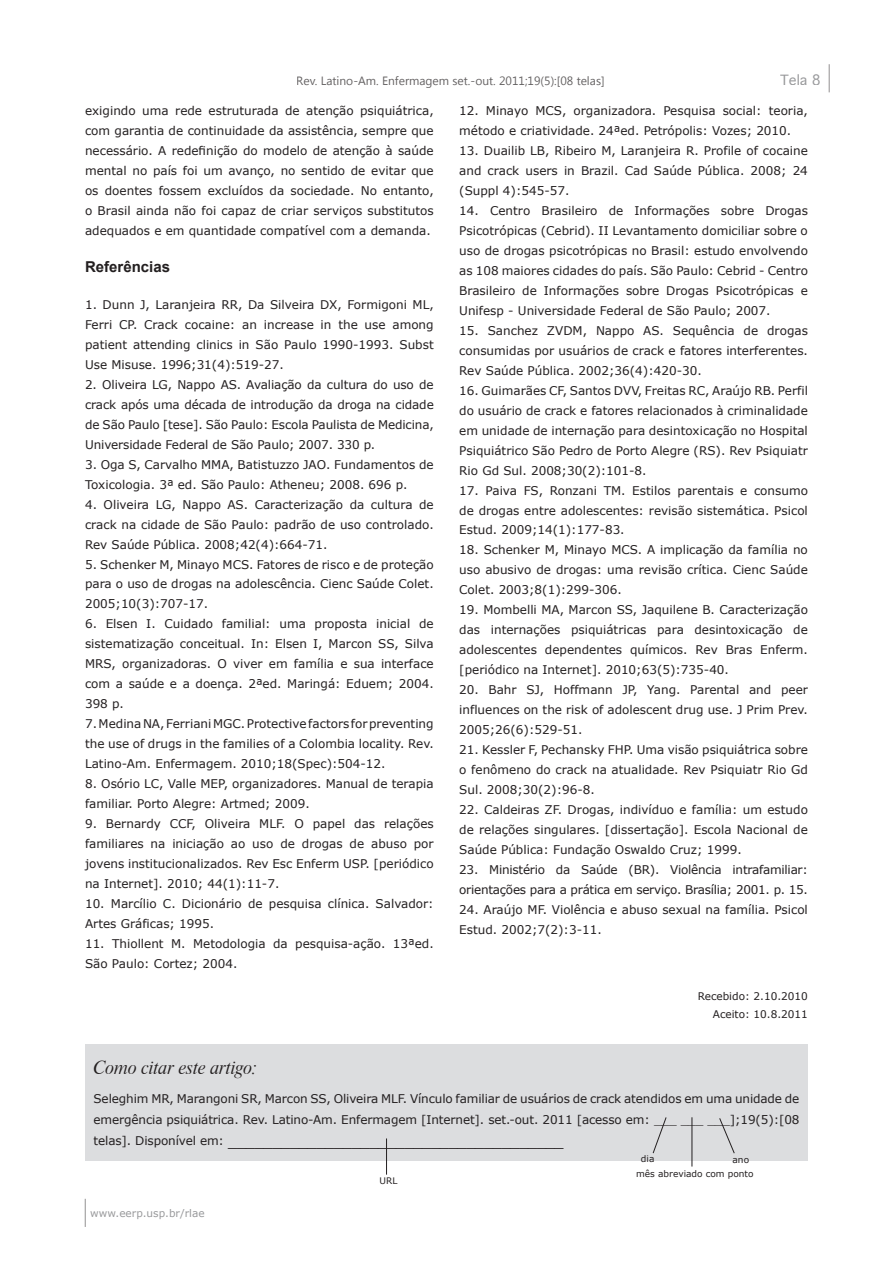
<style>
.page{position:relative;width:893px;height:1263px;background:#fff}
.page>*{position:absolute;margin:0;border:0;box-sizing:border-box;transform-origin:0 0}
.t1{font:18px "Times New Roman";color:#231f20}
.t2{font:18px "Dutch 801 BT Italic Headline";color:#231f20}
._13__Seção{font:700 15px "Arial";color:#231f20}
.t3{font:13.5px "Geneva";color:#6c6d70}
._18__Referências{font:12px/20px "Verdana";color:#231f20;text-align:justify}
._16__Texto{font:12px/20px "Verdana";letter-spacing:-.01em;color:#231f20}
._18__Referências-2{font:12px/20px "Verdana";letter-spacing:-.02em;color:#231f20}
.t4{font:12px "Segoe UI";color:#231f20}
._21__Recebido_Aceito{font:10.5px "Verdana";color:#231f20}
.t5{font:10.5px "Verdana";color:#6c6d70}
._18__Referências-3{font:9px "Verdana";color:#231f20}
.s1{font-family:"Verdana";font-size:12px}
</style>
<div class="page">
<svg style="left:85px;top:1199px;width:1px;height:28px"></svg>
<svg style="left:829px;top:64px;width:1px;height:28px"></svg>
<div style="left:85px;top:1044px;width:723px;height:117px;background:#dcdddf"></div>
<hr style="left:386px;top:1138px;width:1px;height:36px;background:#231f20">
<svg style="left:653px;top:1117px;width:14px;height:36px"></svg>
<hr style="left:692px;top:1117px;width:1px;height:49px;background:#231f20">
<svg style="left:719px;top:1118px;width:16px;height:36px"></svg>
<p class="t4" style="left:297px;top:73px;width:309px">Rev. Latino-Am. Enfermagem set.-out. 2011;19(5):[08 telas]</p>
<p class="t3" style="left:780px;top:71px;width:42px">Tela 8</p>
<p class="_16__Texto" style="left:85px;top:101px;width:350px;text-align:justify">exigindo uma rede estruturada de atenção psiquiátrica, com garantia de continuidade da assistência, sempre que necessário. A redefinição do modelo de atenção à saúde mental no país foi um avanço, no sentido de evitar que os doentes fossem excluídos da sociedade. No entanto, o Brasil ainda não foi capaz de criar serviços substitutos adequados e em quantidade compatível com a demanda.</p>
<p class="_13__Seção" style="left:85px;top:257px;width:87px">Referências</p>
<p class="_18__Referências" style="left:85px;top:294px;width:350px">1. Dunn J, Laranjeira RR, Da Silveira DX, Formigoni ML, Ferri CP. Crack cocaine: an increase in the use among patient attending clinics in São Paulo 1990-1993. Subst Use Misuse. 1996;31(4):519-27.</p>
<p class="_18__Referências" style="left:85px;top:374px;width:350px">2. Oliveira LG, Nappo AS. Avaliação da cultura do uso de crack após uma década de introdução da droga na cidade de São Paulo [tese]. São Paulo: Escola Paulista de Medicina, Universidade Federal de São Paulo; 2007. 330 p.</p>
<p class="_18__Referências" style="left:85px;top:454px;width:350px">3. Oga S, Carvalho MMA, Batistuzzo JAO. Fundamentos de<br>Toxicologia. 3ª ed. São Paulo: Atheneu; 2008. 696 p.</p>
<p class="_18__Referências" style="left:85px;top:494px;width:350px">4. Oliveira LG, Nappo AS. Caracterização da cultura de crack na cidade de São Paulo: padrão de uso controlado.<br>Rev Saúde Pública. 2008;42(4):664-71.</p>
<p class="_18__Referências" style="left:85px;top:554px;width:350px">5. Schenker M, Minayo MCS. Fatores de risco e de proteção para o uso de drogas na adolescência. Cienc Saúde Colet.<br>2005;10(3):707-17.</p>
<p class="_18__Referências" style="left:85px;top:614px;width:350px">6. Elsen I. Cuidado familial: uma proposta inicial de sistematização conceitual. In: Elsen I, Marcon SS, Silva MRS, organizadoras. O viver em família e sua interface com a saúde e a doença. 2ªed. Maringá: Eduem; 2004.<br>398 p.</p>
<p class="_18__Referências" style="left:85px;top:713px;width:350px">7. Medina NA, Ferriani MGC. Protective factors for preventing the use of drugs in the families of a Colombia locality. Rev.<br>Latino-Am. Enfermagem. 2010;18(Spec):504-12.</p>
<p class="_18__Referências" style="left:85px;top:773px;width:350px">8. Osório LC, Valle MEP, organizadores. Manual de terapia familiar. Porto Alegre: Artmed; 2009.</p>
<p class="_18__Referências" style="left:85px;top:813px;width:350px">9. Bernardy CCF, Oliveira MLF. O papel das relações familiares na iniciação ao uso de drogas de abuso por jovens institucionalizados. Rev Esc Enferm USP. [periódico na Internet]. 2010; 44(1):11-7.</p>
<p class="_18__Referências" style="left:85px;top:893px;width:350px">10. Marcílio C. Dicionário de pesquisa clínica. Salvador:<br>Artes Gráficas; 1995.</p>
<p class="_18__Referências" style="left:85px;top:933px;width:350px">11. Thiollent M. Metodologia da pesquisa-ação. 13ªed.<br>São Paulo: Cortez; 2004.</p>
<p class="_18__Referências" style="left:459px;top:101px;width:350px">12. Minayo MCS, organizadora. Pesquisa social: teoria, método e criatividade. 24ªed. Petrópolis: Vozes; 2010.</p>
<p class="_18__Referências" style="left:459px;top:141px;width:350px">13. Duailib LB, Ribeiro M, Laranjeira R. Profile of cocaine and crack users in Brazil. Cad Saúde Pública. 2008; 24 (Suppl 4):545-57.</p>
<p class="_18__Referências" style="left:459px;top:200px;width:350px">14. Centro Brasileiro de Informações sobre Drogas Psicotrópicas (Cebrid). II Levantamento domiciliar sobre o uso de drogas psicotrópicas no Brasil: estudo envolvendo as 108 maiores cidades do país. São Paulo: Cebrid - Centro Brasileiro de Informações sobre Drogas Psicotrópicas e Unifesp - Universidade Federal de São Paulo; 2007.</p>
<p class="_18__Referências" style="left:459px;top:320px;width:350px">15. Sanchez ZVDM, Nappo AS. Sequência de drogas consumidas por usuários de crack e fatores interferentes.<br>Rev Saúde Pública. 2002;36(4):420-30.</p>
<p class="_18__Referências" style="left:459px;top:380px;width:350px">16. Guimarães CF, Santos DVV, Freitas RC, Araújo RB. Perfil do usuário de crack e fatores relacionados à criminalidade em unidade de internação para desintoxicação no Hospital Psiquiátrico São Pedro de Porto Alegre (RS). Rev Psiquiatr Rio Gd Sul. 2008;30(2):101-8.</p>
<p class="_18__Referências" style="left:459px;top:480px;width:350px">17. Paiva FS, Ronzani TM. Estilos parentais e consumo de drogas entre adolescentes: revisão sistemática. Psicol Estud. 2009;14(1):177-83.</p>
<p class="_18__Referências" style="left:459px;top:540px;width:350px">18. Schenker M, Minayo MCS. A implicação da família no uso abusivo de drogas: uma revisão crítica. Cienc Saúde Colet. 2003;8(1):299-306.</p>
<p class="_18__Referências" style="left:459px;top:599px;width:350px">19. Mombelli MA, Marcon SS, Jaquilene B. Caracterização das internações psiquiátricas para desintoxicação de adolescentes dependentes químicos. Rev Bras Enferm. [periódico na Internet]. 2010;63(5):735-40.</p>
<p class="_18__Referências" style="left:459px;top:679px;width:350px">20. Bahr SJ, Hoffmann JP, Yang. Parental and peer influences on the risk of adolescent drug use. J Prim Prev.<br>2005;26(6):529-51.</p>
<p class="_18__Referências" style="left:459px;top:739px;width:350px">21. Kessler F, Pechansky FHP. Uma visão psiquiátrica sobre o fenômeno do crack na atualidade. Rev Psiquiatr Rio Gd Sul. 2008;30(2):96-8.</p>
<p class="_18__Referências" style="left:459px;top:799px;width:350px">22. Caldeiras ZF. Drogas, indivíduo e família: um estudo de relações singulares. [dissertação]. Escola Nacional de Saúde Pública: Fundação Oswaldo Cruz; 1999.</p>
<p class="_18__Referências-2" style="left:459px;top:859px;width:350px">23. Ministério da Saúde (BR). Violência intrafamiliar: orientações para a prática em serviço. Brasília; 2001. p. 15.</p>
<p class="_18__Referências" style="left:459px;top:899px;width:350px">24. Araújo MF. Violência e abuso sexual na família. Psicol<br>Estud. 2002;7(2):3-11.</p>
<p class="_21__Recebido_Aceito" style="left:698px;top:989px;width:112px">Recebido: 2.10.2010</p>
<p class="_21__Recebido_Aceito" style="left:713px;top:1007px;width:97px">Aceito: 10.8.2011</p>
<p class="t2" style="left:94px;top:1056px;width:165px">Como citar este artigo:</p>
<p class="_16__Texto" style="left:94px;top:1088px;width:708px;line-height:21px">Seleghim MR, Marangoni SR, Marcon SS, Oliveira MLF. Vínculo familiar de usuários de crack atendidos em uma unidade de emergência psiquiátrica. Rev. Latino-Am. Enfermagem [Internet]. set.-out. 2011 [acesso em: ___ ___ ___];19(5):[08</p>
<p class="t1" style="left:94px;top:1127px;width:472px"><span class="s1">telas]. Disponível em:</span> ______________________________________</p>
<p class="t5" style="left:90px;top:1206px;width:116px">www.eerp.usp.br/rlae</p>
<p class="_18__Referências-3" style="left:380px;top:1175px;width:19px">URL</p>
<p class="_18__Referências-3" style="left:641px;top:1153px;width:15px">dia</p>
<p class="_18__Referências-3" style="left:636px;top:1168px;width:119px">mês abreviado com ponto</p>
<p class="_18__Referências-3" style="left:733px;top:1153px;width:18px">ano</p>
</div>
